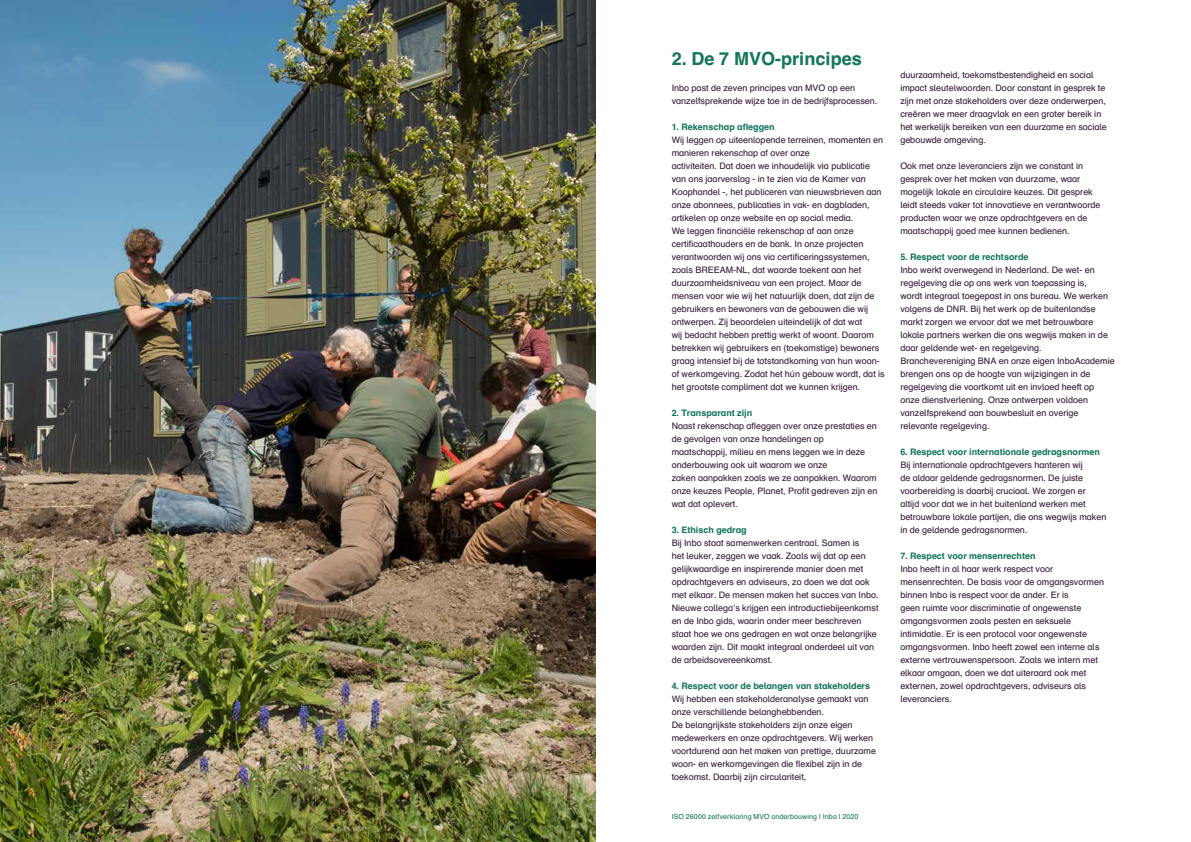
<style>
.page{position:relative;width:1191px;height:842px;background:#fff}
.page>*{position:absolute;margin:0;border:0;box-sizing:border-box;transform-origin:0 0}
.t1{font:700 18px "Schulbuch Nord";color:#14765a}
.t2{font:8.9px/13px "Schulbuch Nord";color:#391b3a}
.t3{font:700 8.9px "Schulbuch Nord";color:#14765a}
.t4{font:7px "Schulbuch Nord";letter-spacing:.015em;color:#14765a}
</style>
<div class="page">
<img style="left:0;top:0;width:595px;height:842px">
<h1 class="t1" style="left:671px;top:47px;width:192px">2. De 7 MVO-principes</h1>
<p class="t2" style="left:671px;top:81px;width:207px">Inbo past de zeven principes van MVO op een vanzelfsprekende wijze toe in de bedrijfsprocessen.</p>
<p class="t3" style="left:671px;top:121px;width:104px">1. Rekenschap afleggen</p>
<p class="t2" style="left:671px;top:133px;width:215px">Wij leggen op uiteenlopende terreinen, momenten en manieren rekenschap af over onze<br>activiteiten. Dat doen we inhoudelijk via publicatie van ons jaarverslag - in te zien via de Kamer van Koophandel -, het publiceren van nieuwsbrieven aan onze abonnees, publicaties in vak- en dagbladen, artikelen op onze website en op social media.<br>We leggen financiële rekenschap af aan onze certificaathouders en de bank. In onze projecten verantwoorden wij ons via certificeringssystemen, zoals BREEAM-NL, dat waarde toekent aan het duurzaamheidsniveau van een project. Maar de mensen voor wie wij het natuurlijk doen, dat zijn de gebruikers en bewoners van de gebouwen die wij ontwerpen. Zij beoordelen uiteindelijk of dat wat<br>wij bedacht hebben prettig werkt of woont. Daarom betrekken wij gebruikers en (toekomstige) bewoners graag intensief bij de totstandkoming van hun woon&shy;of werkomgeving. Zodat het hún gebouw wordt, dat is het grootste compliment dat we kunnen krijgen.</p>
<p class="t3" style="left:671px;top:407px;width:82px">2. Transparant zijn</p>
<p class="t2" style="left:671px;top:419px;width:207px">Naast rekenschap afleggen over onze prestaties en de gevolgen van onze handelingen op maatschappij, milieu en mens leggen we in deze onderbouwing ook uit waarom we onze<br>zaken aanpakken zoals we ze aanpakken. Waarom onze keuzes People, Planet, Profit gedreven zijn en wat dat oplevert.</p>
<p class="t3" style="left:671px;top:524px;width:77px">3. Ethisch gedrag</p>
<p class="t2" style="left:671px;top:536px;width:208px">Bij Inbo staat samenwerken centraal. Samen is<br>het leuker, zeggen we vaak. Zoals wij dat op een gelijkwaardige en inspirerende manier doen met opdrachtgevers en adviseurs, zo doen we dat ook met elkaar. De mensen maken het succes van Inbo.<br>Nieuwe collega’s krijgen een introductiebijeenkomst en de Inbo gids, waarin onder meer beschreven staat hoe we ons gedragen en wat onze belangrijke waarden zijn. Dit maakt integraal onderdeel uit van de arbeidsovereenkomst.</p>
<p class="t3" style="left:671px;top:680px;width:200px">4. Respect voor de belangen van stakeholders</p>
<p class="t2" style="left:671px;top:692px;width:206px">Wij hebben een stakeholderanalyse gemaakt van onze verschillende belanghebbenden.<br>De belangrijkste stakeholders zijn onze eigen medewerkers en onze opdrachtgevers. Wij werken voortdurend aan het maken van prettige, duurzame woon- en werkomgevingen die flexibel zijn in de toekomst. Daarbij zijn circulariteit,</p>
<p class="t4" style="left:671px;top:812px;width:188px">ISO 26000 zelfverklaring MVO onderbouwing | Inbo | 2020</p>
<p class="t2" style="left:900px;top:68px;width:208px">duurzaamheid, toekomstbestendigheid en social impact sleutelwoorden. Door constant in gesprek te zijn met onze stakeholders over deze onderwerpen, creëren we meer draagvlak en een groter bereik in het werkelijk bereiken van een duurzame en sociale gebouwde omgeving.</p>
<p class="t2" style="left:900px;top:159px;width:202px">Ook met onze leveranciers zijn we constant in gesprek over het maken van duurzame, waar mogelijk lokale en circulaire keuzes. Dit gesprek leidt steeds vaker tot innovatieve en verantwoorde producten waar we onze opdrachtgevers en de maatschappij goed mee kunnen bedienen.</p>
<p class="t3" style="left:900px;top:251px;width:130px">5. Respect voor de rechtsorde</p>
<p class="t2" style="left:900px;top:263px;width:216px">Inbo werkt overwegend in Nederland. De wet- en regelgeving die op ons werk van toepassing is,<br>wordt integraal toegepast in ons bureau. We werken volgens de DNR. Bij het werk op de buitenlandse markt zorgen we ervoor dat we met betrouwbare lokale partners werken die ons wegwijs maken in de daar geldende wet- en regelgeving.<br>Branchevereniging BNA en onze eigen InboAcademie brengen ons op de hoogte van wijzigingen in de regelgeving die voortkomt uit en invloed heeft op onze dienstverlening. Onze ontwerpen voldoen vanzelfsprekend aan bouwbesluit en overige relevante regelgeving.</p>
<p class="t3" style="left:900px;top:446px;width:201px">6. Respect voor internationale gedragsnormen</p>
<p class="t2" style="left:900px;top:458px;width:207px">Bij internationale opdrachtgevers hanteren wij<br>de aldaar geldende gedragsnormen. De juiste voorbereiding is daarbij cruciaal. We zorgen er altijd voor dat we in het buitenland werken met betrouwbare lokale partijen, die ons wegwijs maken in de geldende gedragsnormen.</p>
<p class="t3" style="left:900px;top:550px;width:137px">7. Respect voor mensenrechten</p>
<p class="t2" style="left:900px;top:562px;width:205px">Inbo heeft in al haar werk respect voor mensenrechten. De basis voor de omgangsvormen binnen Inbo is respect voor de ander. Er is<br>geen ruimte voor discriminatie of ongewenste omgangsvormen zoals pesten en seksuele intimidatie. Er is een protocol voor ongewenste omgangsvormen. Inbo heeft zowel een interne als externe vertrouwenspersoon. Zoals we intern met elkaar omgaan, doen we dat uiteraard ook met externen, zowel opdrachtgevers, adviseurs als leveranciers.</p>
</div>
